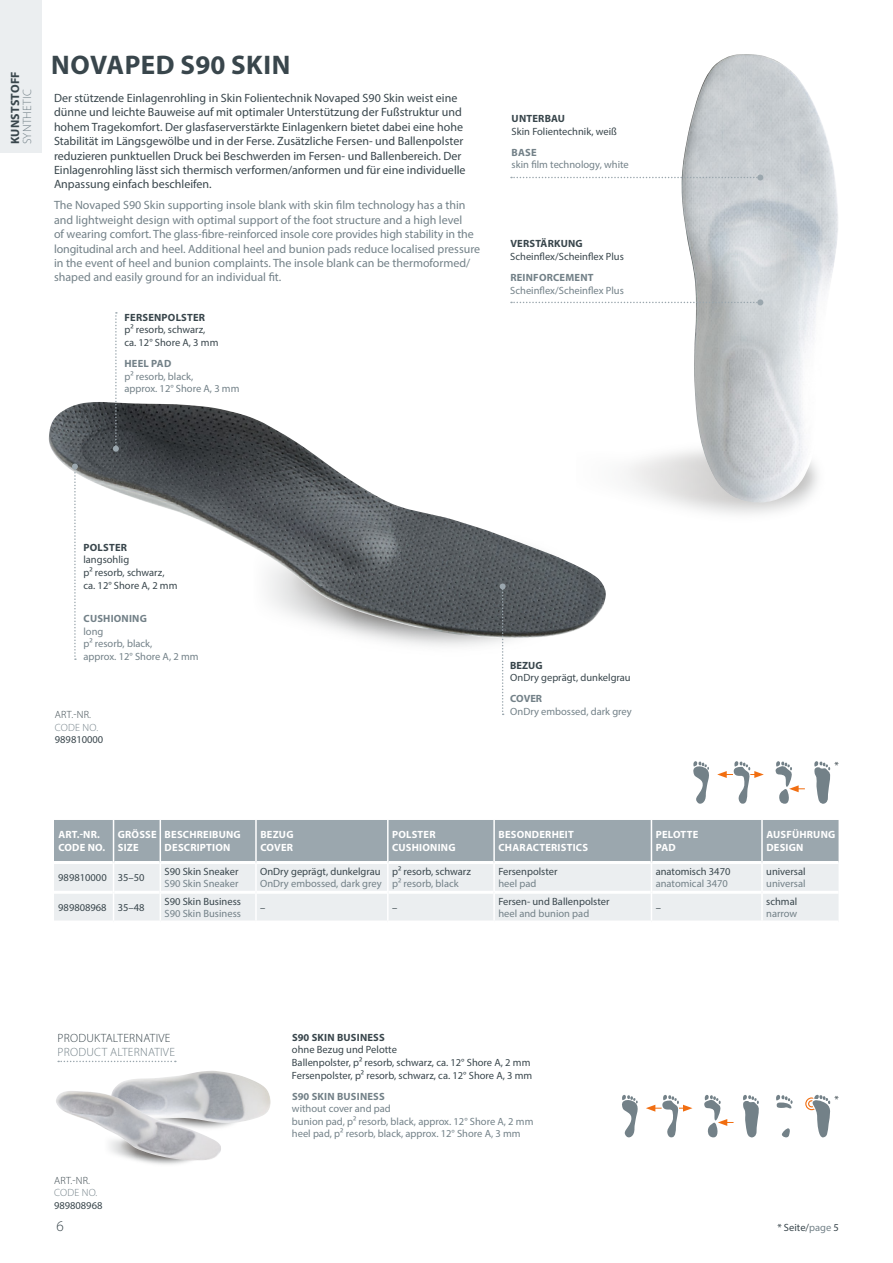
<style>
.page{position:relative;width:893px;height:1263px;background:#fff}
.page>*{position:absolute;margin:0;border:0;box-sizing:border-box;transform-origin:0 0}
.t1{font:700 27px "Myriad Pro";letter-spacing:.02em;color:#39464c}
.t2{font:300 15px "Myriad Pro";color:#39464c}
.t3{font:12px/14.4px "Myriad Pro";color:#39464c}
.t4{font:12px/14.4px "Myriad Pro";color:#738188}
.t5{font:300 12px "Myriad Pro";letter-spacing:.02em;color:#738188}
.t6{font:300 12px "Myriad Pro";letter-spacing:.02em;color:#39464c}
.t7{font:700 12px "Myriad Pro";letter-spacing:.02em;color:#39464c}
.t8{font:10.5px/12.6px "Myriad Pro";color:#39464c}
.t9{font:10.5px/12.6px "Myriad Pro";color:#738188}
.t10{font:700 10.5px/12.6px "Myriad Pro";letter-spacing:.02em;color:#fff}
.t11{font:700 10.5px "Myriad Pro";letter-spacing:.02em;color:#39464c}
.t12{font:700 10.5px "Myriad Pro";letter-spacing:.02em;color:#738188}
.t13{font:300 10.5px "Myriad Pro";letter-spacing:.02em;color:#39464c}
.t14{font:300 10.5px "Myriad Pro";letter-spacing:.02em;color:#738188}
.s1{color:#738188}
</style>
<div class="page">
<div style="left:0;top:0;width:41px;height:153px;background:#ebeef0"></div>
<img style="left:48px;top:402px;width:558px;height:236px">
<img style="left:576px;top:413px;width:225px;height:124px">
<img style="left:681px;top:54px;width:157px;height:449px">
<svg style="left:500px;top:583px;width:6px;height:132px"></svg>
<svg style="left:511px;top:174px;width:252px;height:6px"></svg>
<svg style="left:511px;top:299px;width:252px;height:6px"></svg>
<svg style="left:72px;top:463px;width:6px;height:197px"></svg>
<svg style="left:113px;top:312px;width:6px;height:140px"></svg>
<div style="left:54px;top:820px;width:784px;height:41px;background:#9ba7ae"></div>
<div style="left:54px;top:864px;width:784px;height:56px;background:#ebeef0"></div>
<hr style="left:54px;top:891px;width:59px;height:3px;background:#fff">
<hr style="left:114px;top:891px;width:46px;height:3px;background:#fff">
<hr style="left:161px;top:891px;width:94px;height:3px;background:#fff">
<hr style="left:257px;top:891px;width:130px;height:3px;background:#fff">
<hr style="left:389px;top:891px;width:104px;height:3px;background:#fff">
<hr style="left:495px;top:891px;width:156px;height:3px;background:#fff">
<hr style="left:652px;top:891px;width:109px;height:3px;background:#fff">
<hr style="left:763px;top:891px;width:75px;height:3px;background:#fff">
<hr style="left:255px;top:820px;width:2px;height:42px;background:#fff">
<hr style="left:255px;top:862px;width:2px;height:30px;background:#fff">
<hr style="left:255px;top:892px;width:2px;height:28px;background:#fff">
<hr style="left:387px;top:820px;width:2px;height:42px;background:#fff">
<hr style="left:387px;top:862px;width:2px;height:30px;background:#fff">
<hr style="left:387px;top:892px;width:2px;height:28px;background:#fff">
<hr style="left:493px;top:820px;width:2px;height:42px;background:#fff">
<hr style="left:493px;top:862px;width:2px;height:30px;background:#fff">
<hr style="left:493px;top:892px;width:2px;height:28px;background:#fff">
<hr style="left:113px;top:820px;width:1px;height:42px;background:#fff">
<hr style="left:113px;top:862px;width:1px;height:30px;background:#fff">
<svg style="left:113px;top:892px;width:1px;height:28px"></svg>
<hr style="left:160px;top:820px;width:1px;height:42px;background:#fff">
<hr style="left:651px;top:820px;width:1px;height:42px;background:#fff">
<hr style="left:160px;top:862px;width:1px;height:30px;background:#fff">
<hr style="left:651px;top:862px;width:1px;height:30px;background:#fff">
<svg style="left:160px;top:892px;width:1px;height:28px"></svg>
<svg style="left:651px;top:892px;width:1px;height:28px"></svg>
<hr style="left:761px;top:820px;width:2px;height:42px;background:#fff">
<hr style="left:761px;top:862px;width:2px;height:30px;background:#fff">
<hr style="left:761px;top:892px;width:2px;height:28px;background:#fff">
<svg style="left:58px;top:1061px;width:118px;height:1px"></svg>
<img style="left:113px;top:1071px;width:158px;height:52px">
<img style="left:56px;top:1091px;width:165px;height:69px">
<svg style="left:814px;top:761px;width:17px;height:43px"></svg>
<svg style="left:775px;top:761px;width:30px;height:43px"></svg>
<svg style="left:693px;top:761px;width:71px;height:43px"></svg>
<svg style="left:743px;top:1095px;width:16px;height:43px"></svg>
<svg style="left:704px;top:1095px;width:29px;height:42px"></svg>
<svg style="left:622px;top:1095px;width:70px;height:43px"></svg>
<svg style="left:782px;top:1128px;width:8px;height:10px"></svg>
<svg style="left:776px;top:1095px;width:17px;height:14px"></svg>
<svg style="left:805px;top:1094px;width:26px;height:44px"></svg>
<div style="left:808px;top:1100px;width:7px;height:7px;border:1px solid #f16e11;border-radius:50%"></div>
<p class="t7" style="left:7px;top:144px;width:74px;rotate:-90deg">KUNSTSTOFF</p>
<p class="t5" style="left:20px;top:144px;width:57px;rotate:-90deg">SYNTHETIC</p>
<h1 class="t1" style="left:51px;top:48px;width:240px">NOVAPED S90 SKIN</h1>
<p class="t3" style="left:54px;top:90px;width:413px">Der stützende Einlagenrohling in Skin Folientechnik Novaped S90 Skin weist eine dünne und leichte Bauweise auf mit optimaler Unterstützung der Fußstruktur und hohem Tragekomfort. Der glasfaserverstärkte Einlagenkern bietet dabei eine hohe Stabilität im Längsgewölbe und in der Ferse. Zusätzliche Fersen- und Ballenpolster reduzieren punktuellen Druck bei Beschwerden im Fersen- und Ballenbereich. Der Einlagenrohling lässt sich thermisch verformen/anformen und für eine individuelle Anpassung einfach beschleifen.</p>
<p class="t4" style="left:54px;top:198px;width:428px">The Novaped S90 Skin supporting insole blank with skin film technology has a thin and lightweight design with optimal support of the foot structure and a high level<br>of wearing comfort. The glass-fibre-reinforced insole core provides high stability in the longitudinal arch and heel. Additional heel and bunion pads reduce localised pressure in the event of heel and bunion complaints. The insole blank can be thermoformed/ shaped and easily ground for an individual fit.</p>
<p class="t11" style="left:124px;top:310px;width:82px">FERSENPOLSTER</p>
<p class="t8" style="left:124px;top:323px;width:96px">p² resorb, schwarz, ca. 12° Shore A, 3 mm</p>
<p class="t12" style="left:124px;top:357px;width:48px">HEEL PAD</p>
<p class="t9" style="left:124px;top:370px;width:117px">p² resorb, black,<br>approx. 12° Shore A, 3 mm</p>
<p class="t11" style="left:512px;top:112px;width:55px">UNTERBAU</p>
<p class="t8" style="left:512px;top:125px;width:107px">Skin Folientechnik, weiß</p>
<p class="t12" style="left:512px;top:145px;width:27px">BASE</p>
<p class="t9" style="left:512px;top:158px;width:119px">skin film technology, white</p>
<p class="t11" style="left:510px;top:237px;width:74px">VERSTÄRKUNG</p>
<p class="t8" style="left:510px;top:250px;width:115px">Scheinflex/Scheinflex Plus</p>
<p class="t12" style="left:510px;top:271px;width:85px">REINFORCEMENT</p>
<p class="t9" style="left:510px;top:284px;width:115px">Scheinflex/Scheinflex Plus</p>
<p class="t11" style="left:84px;top:540px;width:45px">POLSTER</p>
<p class="t8" style="left:83px;top:553px;width:96px">langsohlig<br>p² resorb, schwarz, ca. 12° Shore A, 2 mm</p>
<p class="t12" style="left:84px;top:612px;width:65px">CUSHIONING</p>
<p class="t9" style="left:83px;top:625px;width:117px">long<br>p² resorb, black,<br>approx. 12° Shore A, 2 mm</p>
<p class="t13" style="left:55px;top:708px;width:37px">ART.-NR.</p>
<p class="t14" style="left:55px;top:721px;width:45px">CODE NO.</p>
<p class="t8" style="left:55px;top:733px;width:50px">989810000</p>
<p class="t11" style="left:510px;top:658px;width:34px">BEZUG</p>
<p class="t8" style="left:510px;top:671px;width:122px">OnDry geprägt, dunkelgrau</p>
<p class="t12" style="left:510px;top:692px;width:33px">COVER</p>
<p class="t9" style="left:510px;top:705px;width:123px">OnDry embossed, dark grey</p>
<p class="t8" style="left:834px;top:759px;width:6px">*</p>
<p class="t10" style="left:58px;top:828px;width:48px">ART.-NR.<br>CODE NO.</p>
<p class="t10" style="left:118px;top:828px;width:40px">GRÖSSE<br>SIZE</p>
<p class="t10" style="left:165px;top:828px;width:78px">BESCHREIBUNG<br>DESCRIPTION</p>
<p class="t10" style="left:260px;top:828px;width:35px">BEZUG<br>COVER</p>
<p class="t10" style="left:392px;top:828px;width:65px">POLSTER<br>CUSHIONING</p>
<p class="t10" style="left:498px;top:828px;width:91px">BESONDERHEIT<br>CHARACTERISTICS</p>
<p class="t10" style="left:656px;top:828px;width:44px">PELOTTE<br>PAD</p>
<p class="t10" style="left:766px;top:828px;width:70px">AUSFÜHRUNG<br>DESIGN</p>
<p class="t8" style="left:58px;top:871px;width:88px">989810000 35–50</p>
<p class="t8" style="left:392px;top:865px;width:80px">p² resorb, schwarz</p>
<p class="t9" style="left:392px;top:877px;width:68px">p² resorb, black</p>
<p class="t8" style="left:165px;top:865px;width:75px">S90 Skin Sneaker</p>
<p class="t9" style="left:165px;top:877px;width:75px">S90 Skin Sneaker</p>
<p class="t8" style="left:260px;top:865px;width:122px">OnDry geprägt, dunkelgrau</p>
<p class="t9" style="left:260px;top:877px;width:123px">OnDry embossed, dark grey</p>
<p class="t8" style="left:498px;top:865px;width:61px">Fersenpolster</p>
<p class="t9" style="left:498px;top:877px;width:40px">heel pad</p>
<p class="t8" style="left:656px;top:865px;width:76px">anatomisch 3470</p>
<p class="t9" style="left:656px;top:877px;width:74px">anatomical 3470</p>
<p class="t8" style="left:766px;top:865px;width:41px">universal</p>
<p class="t9" style="left:766px;top:877px;width:41px">universal</p>
<p class="t8" style="left:58px;top:901px;width:88px">989808968 35–48</p>
<p class="t8" style="left:165px;top:895px;width:78px">S90 Skin Business</p>
<p class="t9" style="left:165px;top:907px;width:78px">S90 Skin Business</p>
<p class="t8" style="left:260px;top:901px;width:7px">–</p>
<p class="t8" style="left:392px;top:901px;width:7px">–</p>
<p class="t8" style="left:498px;top:895px;width:113px">Fersen- und Ballenpolster</p>
<p class="t9" style="left:498px;top:907px;width:92px">heel and bunion pad</p>
<p class="t8" style="left:656px;top:901px;width:7px">–</p>
<p class="t8" style="left:766px;top:895px;width:32px">schmal</p>
<p class="t9" style="left:766px;top:907px;width:33px">narrow</p>
<p class="t6" style="left:58px;top:1031px;width:114px">PRODUKTALTERNATIVE</p>
<p class="t5" style="left:58px;top:1045px;width:119px">PRODUCT ALTERNATIVE</p>
<p class="t11" style="left:292px;top:1030px;width:94px">S90 SKIN BUSINESS</p>
<p class="t8" style="left:292px;top:1043px;width:242px">ohne Bezug und Pelotte<br>Ballenpolster, p² resorb, schwarz, ca. 12° Shore A, 2 mm<br>Fersenpolster, p² resorb, schwarz, ca. 12° Shore A, 3 mm</p>
<p class="t12" style="left:292px;top:1089px;width:94px">S90 SKIN BUSINESS</p>
<p class="t9" style="left:292px;top:1102px;width:243px">without cover and pad<br>bunion pad, p² resorb, black, approx. 12° Shore A, 2 mm heel pad, p² resorb, black, approx. 12° Shore A, 3 mm</p>
<p class="t8" style="left:834px;top:1093px;width:6px">*</p>
<p class="t13" style="left:54px;top:1174px;width:37px">ART.-NR.</p>
<p class="t14" style="left:54px;top:1186px;width:45px">CODE NO.</p>
<p class="t8" style="left:54px;top:1199px;width:50px">989808968</p>
<h2 class="t2" style="left:56px;top:1217px;width:9px">6</h2>
<p class="t8" style="left:777px;top:1221px;width:63px">* Seite/<span class="s1">page</span> 5</p>
</div>
